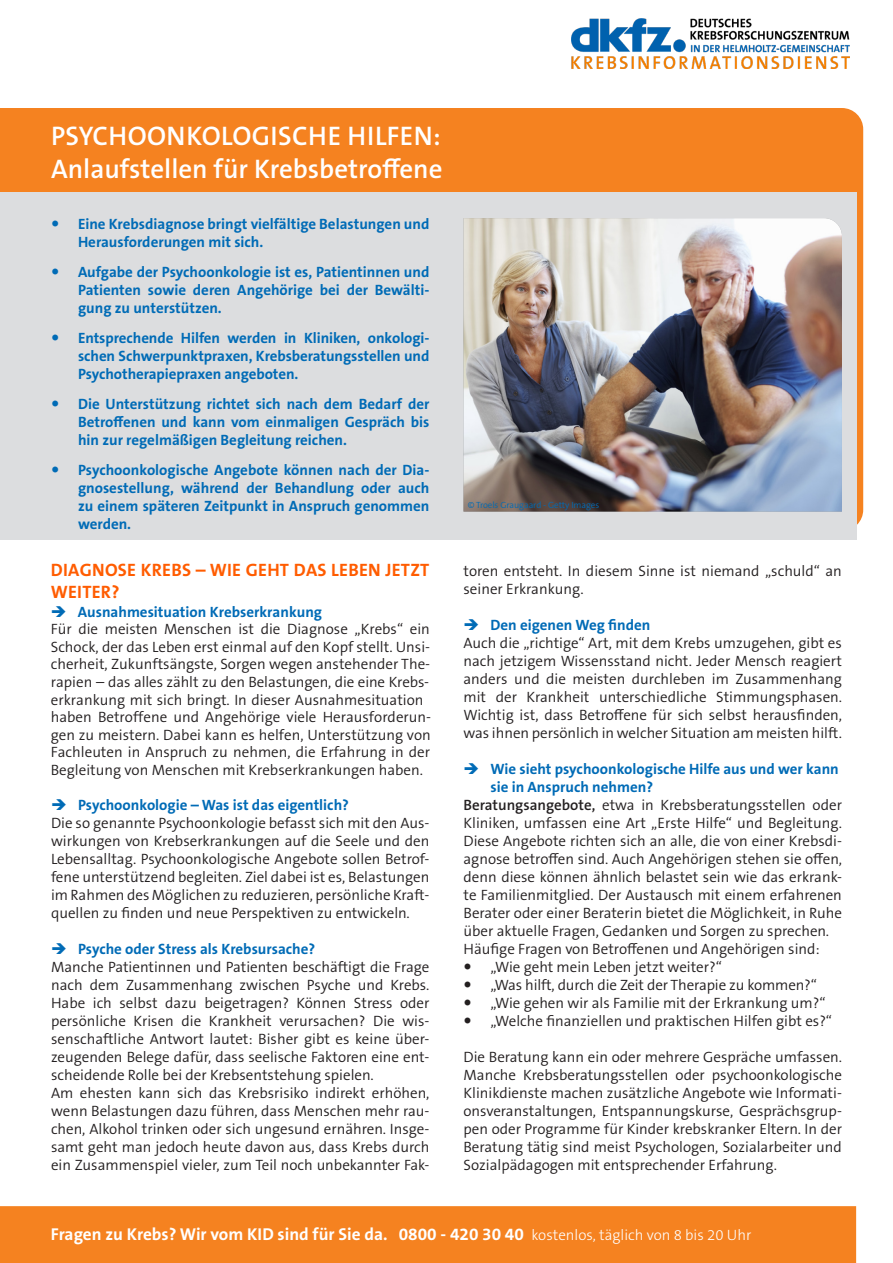
<style>
.page{position:relative;width:893px;height:1263px;background:#fff}
.page>*{position:absolute;margin:0;border:0;box-sizing:border-box;transform-origin:0 0}
.IBlatt_Überschrift{font:600 27px "The Sans B W6";color:#fff}
.Fließtext_ls{font:700 18px/21.1px "The Sans B W7";letter-spacing:.015em;color:#ff5c00}
.kurz_und_bündig_ohne{font:700 17.25px "The Sans B W7";color:#fff}
.Fließtext_ls-2{font:300 15px/18px "The Sans B W4";color:#231f20;text-align:justify}
.Aufzaehlung_Dots_bla{font:700 15px/18px "The Sans B W7";color:#006bb6;text-align:justify}
.Aufzaehlung_Dots_Sch{font:300 15px "The Sans B W4";color:#231f20}
.Aufzaehlung_Blau_ls{font:700 15px/18px "The Sans B W7";color:#006bb6}
.Copyright{font:300 9px "The Sans B W4";letter-spacing:-.005em;color:#006bb6}
.s1{font-family:"The Sans B W7";font-weight:700;color:#006bb6}
.s2{font-family:"The Sans B W6";font-weight:600}
.s3{font-family:"The Sans B W3";font-weight:300;font-size:15px}
</style>
<div class="page">
<img style="left:571px;top:19px;width:279px;height:50px">
<div style="left:0;top:108px;width:863px;height:423px;background:#f58220"></div>
<div style="left:0;top:192px;width:856px;height:348px;background:#dcdddf"></div>
<img style="left:463px;top:218px;width:379px;height:294px">
<div style="left:0;top:1206px;width:856px;height:57px;background:#f58220"></div>
<h1 class="IBlatt_Überschrift" style="left:51px;top:119px;width:391px">PSYCHOONKOLOGISCHE HILFEN:</h1>
<h1 class="IBlatt_Überschrift" style="left:51px;top:151px;width:393px">Anlaufstellen für Krebsbetroffene</h1>
<p class="Aufzaehlung_Dots_bla" style="left:78px;top:215px;width:353px">Eine Krebsdiagnose bringt vielfältige Belastungen und<br>Herausforderungen mit sich.</p>
<p class="Aufzaehlung_Dots_bla" style="left:78px;top:263px;width:353px">Aufgabe der Psychoonkologie ist es, Patientinnen und Patienten sowie deren Angehörige bei der Bewälti&shy;gung zu unterstützen.</p>
<p class="Aufzaehlung_Dots_bla" style="left:78px;top:329px;width:353px">Entsprechende Hilfen werden in Kliniken, onkologi&shy;schen Schwerpunktpraxen, Krebsberatungsstellen und Psychotherapiepraxen angeboten.</p>
<p class="Aufzaehlung_Dots_bla" style="left:78px;top:395px;width:353px">Die Unterstützung richtet sich nach dem Bedarf der Betroffenen und kann vom einmaligen Gespräch bis hin zur regelmäßigen Begleitung reichen.</p>
<p class="Aufzaehlung_Dots_bla" style="left:78px;top:461px;width:353px">Psychoonkologische Angebote können nach der Dia&shy;gnosestellung, während der Behandlung oder auch zu einem späteren Zeitpunkt in Anspruch genommen werden.</p>
<p class="Fließtext_ls" style="left:51px;top:560px;width:380px">DIAGNOSE KREBS – WIE GEHT DAS LEBEN JETZT<br>WEITER?</p>
<p class="Fließtext_ls-2" style="left:51px;top:603px;width:382px;line-height:17.5px;text-align:left;text-indent:27px"><span class="s1">Ausnahmesituation Krebserkrankung<br></span>Für die meisten Menschen ist die Diagnose „Krebs“ ein Schock, der das Leben erst einmal auf den Kopf stellt. Unsi&shy;cherheit, Zukunftsängste, Sorgen wegen anstehender The&shy;rapien – das alles zählt zu den Belastungen, die eine Krebs&shy;erkrankung mit sich bringt. In dieser Ausnahmesituation haben Betroffene und Angehörige viele Herausforderun&shy;gen zu meistern. Dabei kann es helfen, Unterstützung von Fachleuten in Anspruch zu nehmen, die Erfahrung in der Begleitung von Menschen mit Krebserkrankungen haben.</p>
<p class="Aufzaehlung_Blau_ls" style="left:78px;top:796px;width:272px">Psychoonkologie – Was ist das eigentlich?</p>
<p class="Fließtext_ls-2" style="left:51px;top:814px;width:380px">Die so genannte Psychoonkologie befasst sich mit den Aus&shy;wirkungen von Krebserkrankungen auf die Seele und den Lebensalltag. Psychoonkologische Angebote sollen Betrof&shy;fene unterstützend begleiten. Ziel dabei ist es, Belastungen im Rahmen des Möglichen zu reduzieren, persönliche Kraft&shy;quellen zu finden und neue Perspektiven zu entwickeln.</p>
<p class="Aufzaehlung_Blau_ls" style="left:78px;top:940px;width:239px">Psyche oder Stress als Krebsursache?</p>
<p class="Fließtext_ls-2" style="left:51px;top:958px;width:380px">Manche Patientinnen und Patienten beschäftigt die Frage nach dem Zusammenhang zwischen Psyche und Krebs.<br>Habe ich selbst dazu beigetragen? Können Stress oder persönliche Krisen die Krankheit verursachen? Die wis&shy;senschaftliche Antwort lautet: Bisher gibt es keine über&shy;zeugenden Belege dafür, dass seelische Faktoren eine ent&shy;scheidende Rolle bei der Krebsentstehung spielen.</p>
<p class="Fließtext_ls-2" style="left:51px;top:1084px;width:380px">Am ehesten kann sich das Krebsrisiko indirekt erhöhen, wenn Belastungen dazu führen, dass Menschen mehr rau&shy;chen, Alkohol trinken oder sich ungesund ernähren. Insge&shy;samt geht man jedoch heute davon aus, dass Krebs durch ein Zusammenspiel vieler, zum Teil noch unbekannter Fak-</p>
<p class="Copyright" style="left:468px;top:500px;width:133px">© Troels Graugaard - Getty Images</p>
<p class="Fließtext_ls-2" style="left:463px;top:562px;width:380px">toren entsteht. In diesem Sinne ist niemand „schuld“ an seiner Erkrankung.</p>
<p class="Aufzaehlung_Blau_ls" style="left:490px;top:616px;width:161px">Den eigenen Weg finden</p>
<p class="Fließtext_ls-2" style="left:463px;top:634px;width:380px">Auch die „richtige“ Art, mit dem Krebs umzugehen, gibt es nach jetzigem Wissensstand nicht. Jeder Mensch reagiert anders und die meisten durchleben im Zusammenhang mit der Krankheit unterschiedliche Stimmungsphasen.<br>Wichtig ist, dass Betroffene für sich selbst herausfinden, was ihnen persönlich in welcher Situation am meisten hilft.</p>
<p class="Aufzaehlung_Blau_ls" style="left:490px;top:760px;width:350px">Wie sieht psychoonkologische Hilfe aus und wer kann sie in Anspruch nehmen?</p>
<p class="Fließtext_ls-2" style="left:463px;top:796px;width:380px"><span class="s2">Beratungsangebote,</span> etwa in Krebsberatungsstellen oder Kliniken, umfassen eine Art „Erste Hilfe“ und Begleitung.<br>Diese Angebote richten sich an alle, die von einer Krebsdi&shy;agnose betroffen sind. Auch Angehörigen stehen sie offen, denn diese können ähnlich belastet sein wie das erkrank&shy;te Familienmitglied. Der Austausch mit einem erfahrenen Berater oder einer Beraterin bietet die Möglichkeit, in Ruhe über aktuelle Fragen, Gedanken und Sorgen zu sprechen.</p>
<p class="Fließtext_ls-2" style="left:463px;top:940px;width:358px">Häufige Fragen von Betroffenen und Angehörigen sind:</p>
<p class="Aufzaehlung_Dots_Sch" style="left:490px;top:957px;width:233px">„Wie geht mein Leben jetzt weiter?“</p>
<p class="Aufzaehlung_Dots_Sch" style="left:490px;top:975px;width:328px">„Was hilft, durch die Zeit der Therapie zu kommen?“</p>
<p class="Aufzaehlung_Dots_Sch" style="left:490px;top:993px;width:336px">„Wie gehen wir als Familie mit der Erkrankung um?“</p>
<p class="Aufzaehlung_Dots_Sch" style="left:490px;top:1011px;width:343px">„Welche finanziellen und praktischen Hilfen gibt es?“</p>
<p class="Fließtext_ls-2" style="left:463px;top:1048px;width:380px">Die Beratung kann ein oder mehrere Gespräche umfassen.<br>Manche Krebsberatungsstellen oder psychoonkologische Klinikdienste machen zusätzliche Angebote wie Informati&shy;onsveranstaltungen, Entspannungskurse, Gesprächsgrup&shy;pen oder Programme für Kinder krebskranker Eltern. In der Beratung tätig sind meist Psychologen, Sozialarbeiter und Sozialpädagogen mit entsprechender Erfahrung.</p>
<p class="kurz_und_bündig_ohne" style="left:51px;top:1223px;width:702px">Fragen zu Krebs? Wir vom KID sind für Sie da. 0800 - 420 30 40 <span class="s3">kostenlos, täglich von 8 bis 20 Uhr</span></p>
</div>
